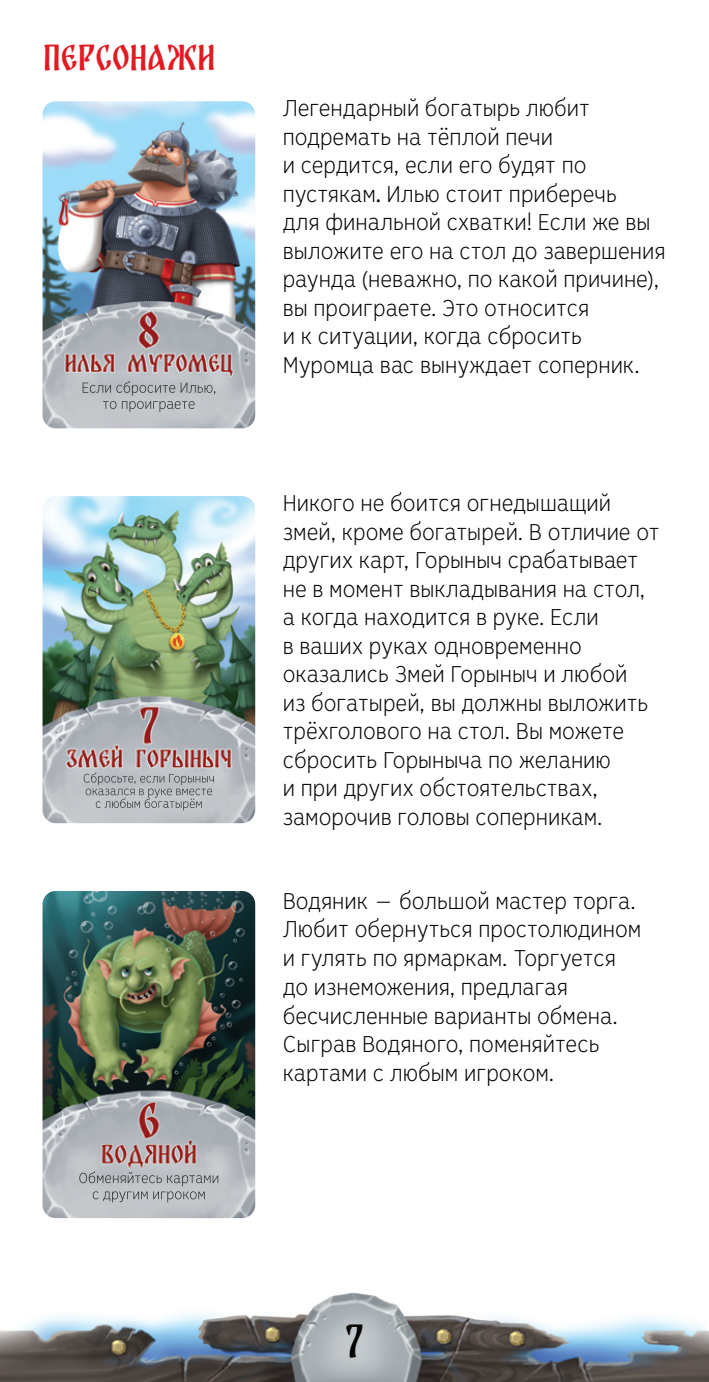
<style>
.page{position:relative;width:709px;height:1382px;background:#fff}
.page>*{position:absolute;margin:0;border:0;box-sizing:border-box;transform-origin:0 0}
.t1{font:40px "Balkara Free Condensed npoekmu.me Regular";color:#040503}
.t2{font:31.25px "Balkara Free Condensed npoekmu.me Regular";color:#e21a21}
.t3{font:100 23.75px/28.5px "Leto Sans Condensed";color:#040503}
.s1{font-family:"Myriad Pro";font-weight:400}
</style>
<div class="page">
<img style="left:43px;top:891px;width:212px;height:327px">
<svg style="left:79px;top:1171px;width:139px;height:31px;background:#aeb2b5"></svg>
<img style="left:43px;top:101px;width:212px;height:327px">
<svg style="left:83px;top:381px;width:132px;height:31px;background:#b0b3b7"></svg>
<img style="left:43px;top:496px;width:212px;height:327px">
<svg style="left:84px;top:772px;width:130px;height:38px;background:#adb1b5"></svg>
<img style="left:0;top:1293px;width:709px;height:89px">
<h2 class="t2" style="left:43px;top:39px;width:174px">ПЕРСОНАЖИ</h2>
<p class="t3" style="left:283px;top:94px;width:384px">Легендарный богатырь любит подремать на тёплой печи<br>и сердится, если его будят по пустякам<span class="s1">.</span> Илью стоит приберечь<br>для финальной схватки! Если же вы выложите его на стол до завершения раунда (неважно, по какой причине), вы проиграете. Это относится<br>и к ситуации, когда сбросить<br>Муромца вас вынуждает соперник.</p>
<p class="t3" style="left:283px;top:489px;width:378px">Никого не боится огнедышащий змей, кроме богатырей. В отличие от других карт, Горыныч срабатывает не в момент выкладывания на стол, а когда находится в руке. Если<br>в ваших руках одновременно оказались Змей Горыныч и любой<br>из богатырей, вы должны выложить трёхголового на стол. Вы можете сбросить Горыныча по желанию<br>и при других обстоятельствах, заморочив головы соперникам.</p>
<p class="t3" style="left:283px;top:886px;width:360px">Водяник — большой мастер торга.<br>Любит обернуться простолюдином и гулять по ярмаркам. Торгуется до изнеможения, предлагая бесчисленные варианты обмена.<br>Сыграв Водяного, поменяйтесь картами с любым игроком.</p>
<h1 class="t1" style="left:345px;top:1317px;width:21px">7</h1>
</div>
